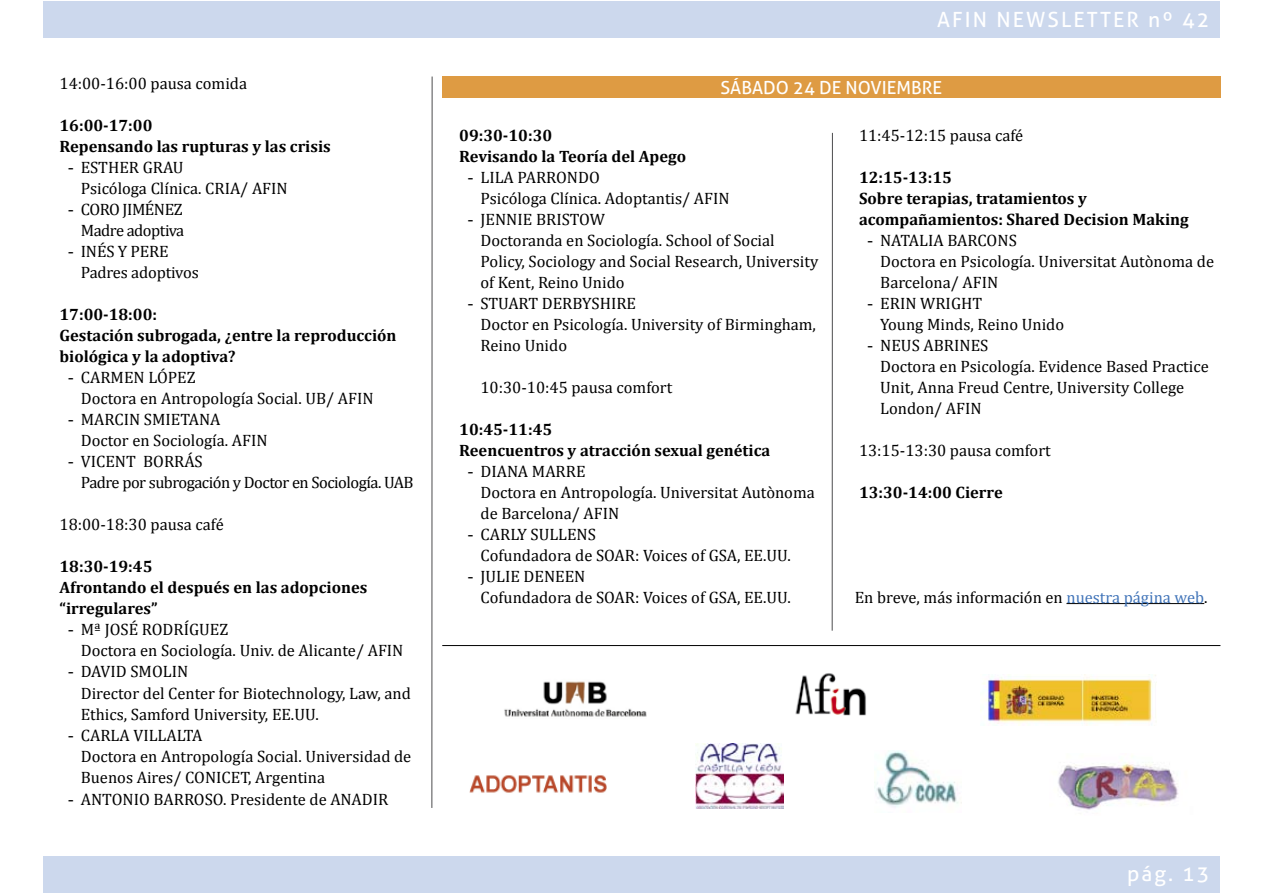
<style>
.page{position:relative;width:1263px;height:893px;background:#fff}
.page>*{position:absolute;margin:0;border:0;box-sizing:border-box;transform-origin:0 0}
.t1{font:21px "Aller";letter-spacing:.1em;color:#fff}
.t2{font:18px "Aller";color:#fff}
.t3{font:16.5px/21px "Cambria";color:#000}
.t4{font:700 16.5px/21px "Cambria";color:#000}
.t5{font:16.5px/21px "Cambria";letter-spacing:-.03em;color:#000;text-align:right}
.s1{font-family:"Arial"}
.s2{color:#4275b9}
</style>
<div class="page">
<div style="left:43px;top:1px;width:1177px;height:37px;background:#ccd8ed"></div>
<div style="left:43px;top:856px;width:1177px;height:37px;background:#ccd8ed"></div>
<div style="left:442px;top:77px;width:778px;height:21px;background:#de9b43"></div>
<hr style="left:1066px;top:603px;width:138px;height:1px;background:#000">
<hr style="left:442px;top:645px;width:778px;height:1px;background:#000">
<hr style="left:832px;top:133px;width:1px;height:498px;background:#4c4c4e">
<hr style="left:432px;top:77px;width:1px;height:731px;background:#4c4c4e">
<img style="left:504px;top:681px;width:143px;height:36px">
<img style="left:980px;top:675px;width:177px;height:50px">
<img style="left:876px;top:750px;width:82px;height:57px">
<img style="left:1058px;top:763px;width:121px;height:47px">
<img style="left:695px;top:744px;width:88px;height:64px">
<img style="left:795px;top:673px;width:71px;height:43px">
<img style="left:470px;top:775px;width:136px;height:18px">
<p class="t1" style="left:937px;top:7px;width:274px">AFIN NEWSLETTER nº 42</p>
<p class="t3" style="left:60px;top:73px;width:189px">14:00-16:00 pausa comida</p>
<p class="t2" style="left:720px;top:77px;width:223px">SÁBADO 24 DE NOVIEMBRE</p>
<p class="t4" style="left:60px;top:115px;width:273px">16:00-17:00<br>Repensando las rupturas y las crisis</p>
<p class="t3" style="left:81px;top:157px;width:208px;text-indent:-13px"><span class="s1">-</span> ESTHER GRAU<br>Psicóloga Clínica. CRIA/ AFIN</p>
<p class="t5" style="left:68px;top:199px;width:118px"><span class="s1">-</span> CORO JIMÉNEZ<br>Madre adoptiva</p>
<p class="t3" style="left:81px;top:241px;width:119px;text-indent:-13px"><span class="s1">-</span> INÉS Y PERE<br>Padres adoptivos</p>
<p class="t4" style="left:60px;top:304px;width:338px">17:00-18:00:<br>Gestación subrogada, ¿entre la reproducción biológica y la adoptiva?</p>
<p class="t3" style="left:81px;top:367px;width:294px;text-indent:-13px"><span class="s1">-</span> CARMEN LÓPEZ<br>Doctora en Antropología Social. UB/ AFIN</p>
<p class="t3" style="left:81px;top:409px;width:188px;text-indent:-13px"><span class="s1">-</span> MARCIN SMIETANA<br>Doctor en Sociología. AFIN</p>
<p class="t5" style="left:81px;top:451px;width:334px;text-align:left;text-indent:-13px"><span class="s1">-</span> VICENT BORRÁS<br>Padre por subrogación y Doctor en Sociología. UAB</p>
<p class="t3" style="left:60px;top:514px;width:166px">18:00-18:30 pausa café</p>
<p class="t4" style="left:60px;top:556px;width:309px">18:30-19:45<br>Afrontando el después en las adopciones “irregulares”</p>
<p class="t3" style="left:81px;top:619px;width:324px;text-indent:-13px"><span class="s1">-</span> Mª JOSÉ RODRÍGUEZ<br>Doctora en Sociología. Univ. de Alicante/ AFIN</p>
<p class="t3" style="left:81px;top:661px;width:332px;text-indent:-13px"><span class="s1">-</span> DAVID SMOLIN<br>Director del Center for Biotechnology, Law, and<br>Ethics, Samford University, EE.UU.</p>
<p class="t3" style="left:81px;top:724px;width:332px;text-indent:-13px"><span class="s1">-</span> CARLA VILLALTA<br>Doctora en Antropología Social. Universidad de<br>Buenos Aires/ CONICET, Argentina</p>
<p class="t3" style="left:68px;top:789px;width:322px"><span class="s1">-</span> ANTONIO BARROSO. Presidente de ANADIR</p>
<p class="t3" style="left:859px;top:124px;width:166px">11:45-12:15 pausa café</p>
<p class="t4" style="left:859px;top:166px;width:331px">12:15-13:15<br>Sobre terapias, tratamientos y acompañamientos: Shared Decision Making</p>
<p class="t3" style="left:880px;top:229px;width:335px;text-indent:-13px"><span class="s1">-</span> NATALIA BARCONS<br>Doctora en Psicología. Universitat Autònoma de<br>Barcelona/ AFIN</p>
<p class="t3" style="left:880px;top:292px;width:185px;text-indent:-13px"><span class="s1">-</span> ERIN WRIGHT<br>Young Minds, Reino Unido</p>
<p class="t3" style="left:880px;top:334px;width:330px;text-indent:-13px"><span class="s1">-</span> NEUS ABRINES<br>Doctora en Psicología. Evidence Based Practice<br>Unit, Anna Freud Centre, University College<br>London/ AFIN</p>
<p class="t3" style="left:859px;top:439px;width:193px">13:15-13:30 pausa comfort</p>
<p class="t4" style="left:859px;top:481px;width:145px">13:30-14:00 Cierre</p>
<p class="t4" style="left:459px;top:124px;width:228px">09:30-10:30<br>Revisando la Teoría del Apego</p>
<p class="t3" style="left:480px;top:166px;width:251px;text-indent:-13px"><span class="s1">-</span> LILA PARRONDO<br>Psicóloga Clínica. Adoptantis/ AFIN</p>
<p class="t3" style="left:480px;top:208px;width:339px;text-indent:-13px"><span class="s1">-</span> JENNIE BRISTOW<br>Doctoranda en Sociología. School of Social Policy, Sociology and Social Research, University of Kent, Reino Unido</p>
<p class="t3" style="left:480px;top:292px;width:337px;text-indent:-13px"><span class="s1">-</span> STUART DERBYSHIRE<br>Doctor en Psicología. University of Birmingham,<br>Reino Unido</p>
<p class="t3" style="left:480px;top:376px;width:193px">10:30-10:45 pausa comfort</p>
<p class="t4" style="left:459px;top:418px;width:312px">10:45-11:45<br>Reencuentros y atracción sexual genética</p>
<p class="t3" style="left:480px;top:460px;width:336px;text-indent:-13px"><span class="s1">-</span> DIANA MARRE<br>Doctora en Antropología. Universitat Autònoma de Barcelona/ AFIN</p>
<p class="t3" style="left:480px;top:523px;width:312px;text-indent:-13px"><span class="s1">-</span> CARLY SULLENS<br>Cofundadora de SOAR: Voices of GSA, EE.UU.</p>
<p class="t3" style="left:480px;top:565px;width:312px;text-indent:-13px"><span class="s1">-</span> JULIE DENEEN<br>Cofundadora de SOAR: Voices of GSA, EE.UU.</p>
<p class="t3" style="left:855px;top:586px;width:354px">En breve, más información en <span class="s2">nuestra página web</span>.</p>
<p class="t1" style="left:1127px;top:861px;width:84px">pág. 13</p>
</div>
